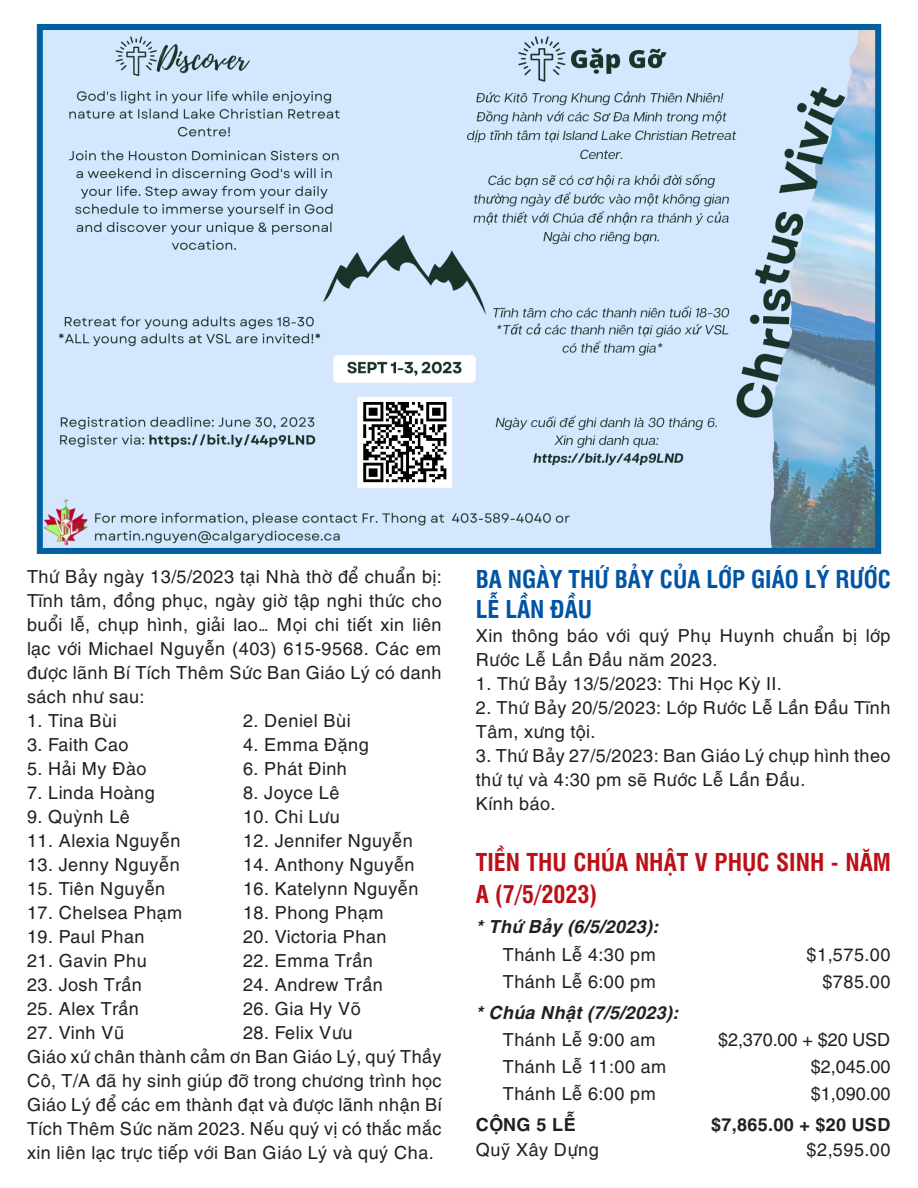
<style>
.page{position:relative;width:918px;height:1188px;background:#fff}
.page>*{position:absolute;margin:0;border:0;box-sizing:border-box;transform-origin:0 0}
.t1{font:700 24px/31.5px "UTM Swiss Condensed";color:#bb1018}
.t2{font:700 24px/30px "UTM Swiss Condensed";color:#0153a4}
.t3{font:18px/24px "UTM Helve";color:#231f20}
.t4{font:italic 700 18px "UTM Helve";color:#231f20}
.t5{font:700 18px "UTM Helve";color:#231f20}
.t6{font:18px "UTM Helve";letter-spacing:-.03em;color:#231f20}
</style>
<div class="page">
<img style="left:44px;top:31px;width:830px;height:516px">
<div style="left:37px;top:24px;width:844px;height:530px;border:6px solid #0160a1"></div>
<p class="t3" style="left:27px;top:563px;width:417px;text-align:justify">Thứ Bảy ngày 13/5/2023 tại Nhà thờ để chuẩn bị:<br>Tĩnh tâm, đồng phục, ngày giờ tập nghi thức cho buổi lễ, chụp hình, giải lao… Mọi chi tiết xin liên lạc với Michael Nguyễn (403) 615-9568. Các em được lãnh Bí Tích Thêm Sức Ban Giáo Lý có danh sách như sau:</p>
<p class="t3" style="left:27px;top:707px;width:92px">1. Tina Bùi</p>
<p class="t3" style="left:243px;top:707px;width:110px">2. Deniel Bùi</p>
<p class="t3" style="left:27px;top:731px;width:103px">3. Faith Cao</p>
<p class="t3" style="left:243px;top:731px;width:128px">4. Emma Đặng</p>
<p class="t3" style="left:27px;top:755px;width:121px">5. Hải My Đào</p>
<p class="t3" style="left:243px;top:755px;width:106px">6. Phát Đinh</p>
<p class="t3" style="left:27px;top:779px;width:130px">7. Linda Hoàng</p>
<p class="t3" style="left:243px;top:779px;width:99px">8. Joyce Lê</p>
<p class="t3" style="left:27px;top:803px;width:105px">9. Quỳnh Lê</p>
<p class="t3" style="left:243px;top:803px;width:99px">10. Chi Lưu</p>
<p class="t3" style="left:27px;top:827px;width:155px">11. Alexia Nguyễn</p>
<p class="t3" style="left:243px;top:827px;width:172px">12. Jennifer Nguyễn</p>
<p class="t3" style="left:27px;top:851px;width:155px">13. Jenny Nguyễn</p>
<p class="t3" style="left:243px;top:851px;width:174px">14. Anthony Nguyễn</p>
<p class="t3" style="left:27px;top:875px;width:140px">15. Tiên Nguyễn</p>
<p class="t3" style="left:243px;top:875px;width:178px">16. Katelynn Nguyễn</p>
<p class="t3" style="left:27px;top:899px;width:158px">17. Chelsea Phạm</p>
<p class="t3" style="left:243px;top:899px;width:143px">18. Phong Phạm</p>
<p class="t3" style="left:27px;top:923px;width:120px">19. Paul Phan</p>
<p class="t3" style="left:243px;top:923px;width:145px">20. Victoria Phan</p>
<p class="t3" style="left:27px;top:947px;width:122px">21. Gavin Phu</p>
<p class="t3" style="left:243px;top:947px;width:132px">22. Emma Trần</p>
<p class="t3" style="left:27px;top:971px;width:117px">23. Josh Trần</p>
<p class="t3" style="left:243px;top:971px;width:142px">24. Andrew Trần</p>
<p class="t3" style="left:27px;top:995px;width:114px">25. Alex Trần</p>
<p class="t3" style="left:243px;top:995px;width:120px">26. Gia Hy Võ</p>
<p class="t3" style="left:27px;top:1019px;width:99px">27. Vinh Vũ</p>
<p class="t3" style="left:243px;top:1019px;width:112px">28. Felix Vưu</p>
<p class="t3" style="left:27px;top:1043px;width:417px;text-align:justify">Giáo xứ chân thành cảm ơn Ban Giáo Lý, quý Thầy Cô, T/A đã hy sinh giúp đỡ trong chương trình học Giáo Lý để các em thành đạt và được lãnh nhận Bí Tích Thêm Sức năm 2023. Nếu quý vị có thắc mắc xin liên lạc trực tiếp với Ban Giáo Lý và quý Cha.</p>
<p class="t2" style="left:476px;top:562px;width:417px">BA NGÀY THỨ BẢY CỦA LỚP GIÁO LÝ RƯỚC<br>LỄ LẦN ĐẦU</p>
<p class="t3" style="left:476px;top:622px;width:417px">Xin thông báo với quý Phụ Huynh chuẩn bị lớp<br>Rước Lễ Lần Đầu năm 2023.</p>
<p class="t3" style="left:476px;top:670px;width:308px">1. Thứ Bảy 13/5/2023: Thi Học Kỳ II.</p>
<p class="t3" style="left:476px;top:694px;width:417px">2. Thứ Bảy 20/5/2023: Lớp Rước Lễ Lần Đầu Tĩnh<br>Tâm, xưng tội.</p>
<p class="t3" style="left:476px;top:742px;width:417px">3. Thứ Bảy 27/5/2023: Ban Giáo Lý chụp hình theo thứ tự và 4:30 pm sẽ Rước Lễ Lần Đầu.</p>
<p class="t3" style="left:476px;top:790px;width:81px">Kính báo.</p>
<p class="t1" style="left:476px;top:844px;width:417px">TIỀN THU CHÚA NHẬT V PHỤC SINH - NĂM<br>A (7/5/2023)</p>
<p class="t4" style="left:476px;top:912px;width:184px">* Thứ Bảy (6/5/2023):</p>
<p class="t3" style="left:503px;top:940px;width:155px">Thánh Lễ 4:30 pm</p>
<p class="t3" style="left:807px;top:940px;width:86px">$1,575.00</p>
<p class="t3" style="left:503px;top:967px;width:155px">Thánh Lễ 6:00 pm</p>
<p class="t3" style="left:822px;top:967px;width:70px">$785.00</p>
<p class="t4" style="left:476px;top:997px;width:204px">* Chúa Nhật (7/5/2023):</p>
<p class="t3" style="left:503px;top:1025px;width:155px">Thánh Lễ 9:00 am</p>
<p class="t6" style="left:718px;top:1025px;width:174px">$2,370.00 + $20 USD</p>
<p class="t3" style="left:503px;top:1053px;width:166px">Thánh Lễ 11:00 am</p>
<p class="t3" style="left:811px;top:1053px;width:82px">$2,045.00</p>
<p class="t3" style="left:503px;top:1080px;width:155px">Thánh Lễ 6:00 pm</p>
<p class="t3" style="left:811px;top:1080px;width:82px">$1,090.00</p>
<p class="t5" style="left:476px;top:1110px;width:102px">CỘNG 5 LỄ</p>
<p class="t5" style="left:711px;top:1110px;width:181px">$7,865.00 + $20 USD</p>
<p class="t3" style="left:476px;top:1136px;width:125px">Quỹ Xây Dựng</p>
<p class="t3" style="left:807px;top:1136px;width:86px">$2,595.00</p>
</div>
